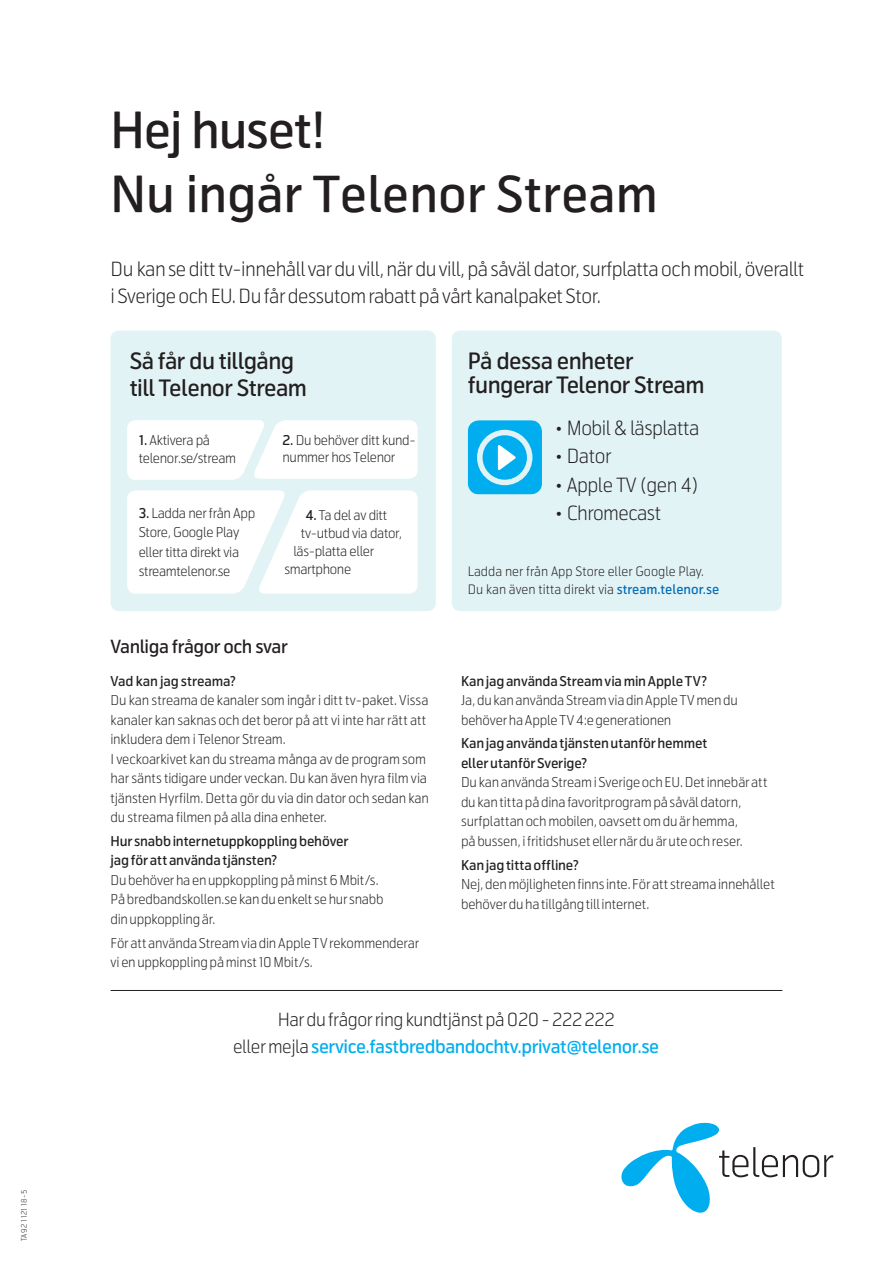
<style>
.page{position:relative;width:893px;height:1263px;background:#fff}
.page>*{position:absolute;margin:0;border:0;box-sizing:border-box;transform-origin:0 0}
.Rubbe_1{font:500 49.5px/64.1px "Telenor";color:#231f20}
.Rubbe_1-2{font:500 22.5px/27px "Telenor";letter-spacing:-.025em;color:#231f20}
.Rubbe_1-3{font:300 19.5px/27px "Telenor";letter-spacing:-.025em;color:#231f20}
.Bröd{font:500 18px "Telenor";letter-spacing:-.025em;color:#00aeef}
.Bröd-2{font:300 18px "Telenor";letter-spacing:-.025em;color:#231f20}
.Rubbe_1-4{font:500 18px "Telenor";letter-spacing:-.025em;color:#231f20}
.Bröd-3{font:300 13.5px/19.5px "Telenor";letter-spacing:-.015em;color:#231f20}
.Rubbe_1-5{font:300 13.5px/19.5px "Telenor";letter-spacing:-.01em;color:#231f20}
.Bröd_mindre_8_5_pt{font:300 13.5px/19.5px "Telenor";letter-spacing:-.025em;color:#231f20}
.Bröd-4{font:300 12.9px/17.5px "Telenor";color:#231f20}
.t1{font:300 7.5px "Telenor";letter-spacing:.05em;color:#231f20}
.s1{font-weight:500}
.s2{font-weight:500;color:#006cb7}
.s3{font-weight:300;color:#231f20}
</style>
<div class="page">
<hr style="left:111px;top:990px;width:671px;height:1px;background:#231f20">
<svg style="left:621px;top:1123px;width:212px;height:90px"></svg>
<div style="left:111px;top:330px;width:325px;height:281px;background:#e2f3f6;border-radius:9px"></div>
<div style="left:127px;top:420px;width:291px;height:60px;background:#fff"></div>
<svg style="left:127px;top:490px;width:291px;height:104px;background:#fdfefe"></svg>
<div style="left:452px;top:330px;width:330px;height:281px;background:#e2f3f6;border-radius:9px"></div>
<svg style="left:468px;top:420px;width:74px;height:74px;background:#34bef0"></svg>
<p class="t1" style="left:20px;top:1241px;width:53px;rotate:-90deg">TA92 1121 18-5</p>
<p class="Rubbe_1" style="left:111px;top:99px;width:549px">Hej huset!<br>Nu ingår Telenor Stream</p>
<p class="Rubbe_1-3" style="left:111px;top:256px;width:695px">Du kan se ditt tv-innehåll var du vill, när du vill, på såväl dator, surfplatta och mobil, överallt i Sverige och EU. Du får dessutom rabatt på vårt kanalpaket Stor.</p>
<p class="Rubbe_1-2" style="left:130px;top:348px;width:179px">Så får du tillgång till Telenor Stream</p>
<p class="Bröd-3" style="left:139px;top:432px;width:99px;line-height:17.4px"><span class="s1">1.</span> Aktivera på telenor.se/stream</p>
<p class="Bröd-3" style="left:282px;top:431px;width:135px;line-height:17.4px"><span class="s1">2.</span> Du behöver ditt kund&shy;nummer hos Telenor</p>
<p class="Bröd_mindre_8_5_pt" style="left:139px;top:503px;width:118px"><span class="s1">3.</span> Ladda ner från App<br>Store, Google Play eller titta direkt via streamtelenor.se</p>
<p class="Bröd-3" style="left:305px;top:506px;width:83px"><span class="s1">4.</span> Ta del av ditt</p>
<p class="Bröd-3" style="left:301px;top:524px;width:103px">tv-utbud via dator,</p>
<p class="Bröd-3" style="left:293px;top:542px;width:82px">läs-platta eller</p>
<p class="Bröd-3" style="left:284px;top:560px;width:68px">smartphone</p>
<p class="Rubbe_1-4" style="left:111px;top:636px;width:179px">Vanliga frågor och svar</p>
<p class="Rubbe_1-5" style="left:111px;top:671px;width:320px"><span class="s1">Vad kan jag streama?<br></span>Du kan streama de kanaler som ingår i ditt tv-paket. Vissa kanaler kan saknas och det beror på att vi inte har rätt att inkludera dem i Telenor Stream.<br>I veckoarkivet kan du streama många av de program som har sänts tidigare under veckan. Du kan även hyra film via tjänsten Hyrfilm. Detta gör du via din dator och sedan kan du streama filmen på alla dina enheter.</p>
<p class="Bröd-3" style="left:111px;top:831px;width:274px"><span class="s1">Hur snabb internetuppkoppling behöver<br>jag för att använda tjänsten?<br></span>Du behöver ha en uppkoppling på minst 6 Mbit/s.<br>På bredbandskollen.se kan du enkelt se hur snabb din uppkoppling är.</p>
<p class="Bröd-3" style="left:111px;top:933px;width:310px">För att använda Stream via din Apple TV rekommenderar vi en uppkoppling på minst 10 Mbit/s.</p>
<p class="Rubbe_1-2" style="left:468px;top:350px;width:238px;line-height:24px">På dessa enheter fungerar Telenor Stream</p>
<p class="Rubbe_1-3" style="left:554px;top:415px;width:146px">• Mobil &amp; läsplatta</p>
<p class="Rubbe_1-3" style="left:554px;top:443px;width:58px">• Dator</p>
<p class="Rubbe_1-3" style="left:554px;top:472px;width:145px">• Apple TV (gen 4)</p>
<p class="Rubbe_1-3" style="left:554px;top:500px;width:108px">• Chromecast</p>
<p class="Bröd-4" style="left:468px;top:563px;width:253px">Ladda ner från App Store eller Google Play.<br>Du kan även titta direkt via <span class="s2">stream.telenor.se</span></p>
<p class="Bröd-3" style="left:461px;top:671px;width:278px"><span class="s1">Kan jag använda Stream via min Apple TV?<br></span>Ja, du kan använda Stream via din Apple TV men du behöver ha Apple TV 4:e generationen</p>
<p class="Bröd-3" style="left:461px;top:734px;width:308px"><span class="s1">Kan jag använda tjänsten utanför hemmet<br>eller utanför Sverige?<br></span>Du kan använda Stream i Sverige och EU. Det innebär att du kan titta på dina favoritprogram på såväl datorn, surfplattan och mobilen, oavsett om du är hemma,<br>på bussen, i fritidshuset eller när du är ute och reser.</p>
<p class="Bröd-3" style="left:461px;top:855px;width:315px"><span class="s1">Kan jag titta offline?<br></span>Nej, den möjligheten finns inte. För att streama innehållet behöver du ha tillgång till internet.</p>
<p class="Bröd-2" style="left:278px;top:1009px;width:338px">Har du frågor ring kundtjänst på 020 - 222 222</p>
<p class="Bröd" style="left:233px;top:1035px;width:428px"><span class="s3">eller mejla</span> service.fastbredbandochtv.privat@telenor.se</p>
</div>
